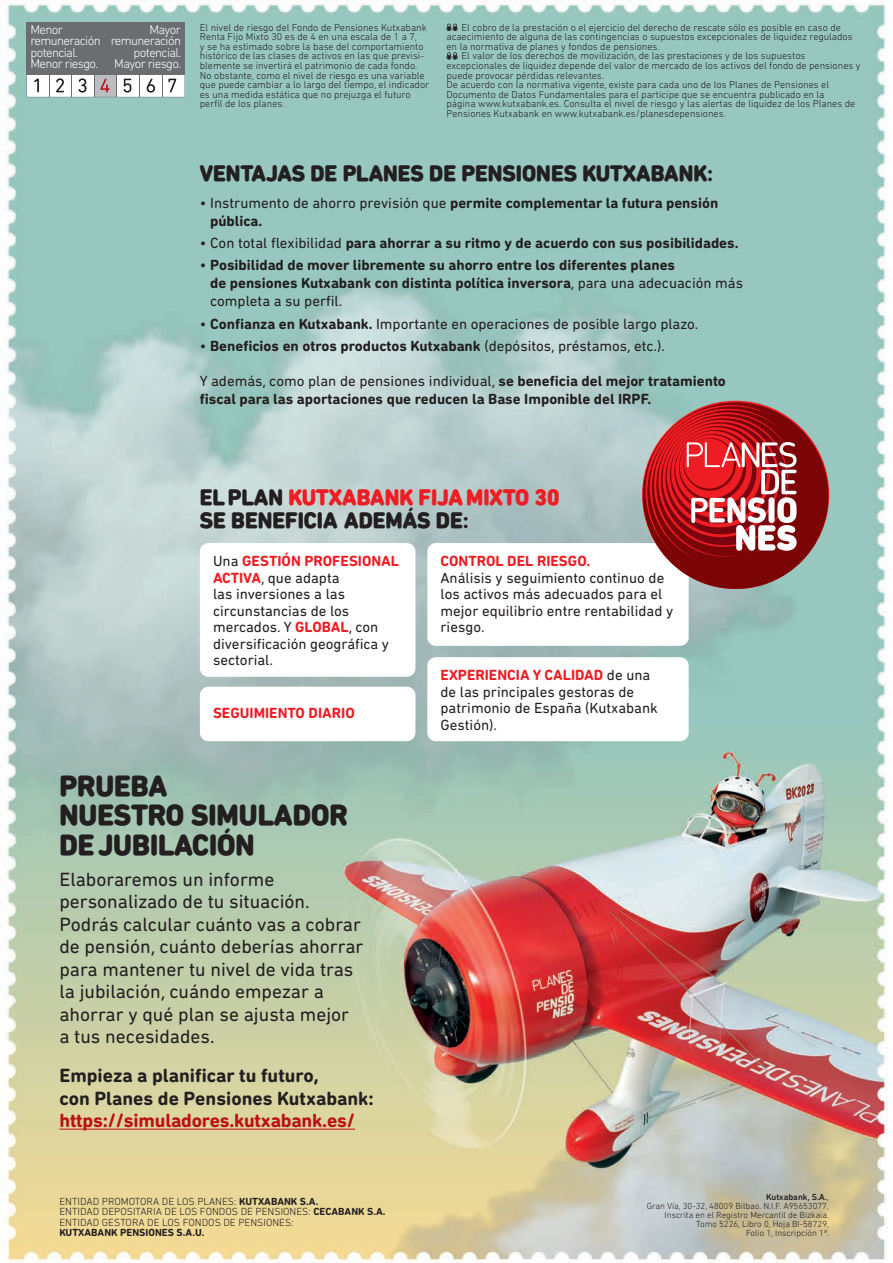
<style>
.page{position:relative;width:893px;height:1263px;background:#fff}
.page>*{position:absolute;margin:0;border:0;box-sizing:border-box;transform-origin:0 0}
.t1{font:900 29.25px/29.2px "K Bfont";color:#231f20}
.t2{font:900 22.5px/22.5px "K Bfont";color:#231f20}
.t3{font:19.5px/22.5px "DIN Next Rounded LT Pro";color:#231f20}
.t4{font:700 19.5px/22.5px "DIN Next Rounded LT Pro";color:#231f20}
.t5{font:700 19.5px "DIN Next Rounded LT Pro";letter-spacing:-.01em;color:#bb1018}
.t6{font:700 15px/18px "DIN Next Rounded LT Pro";color:#231f20}
.t7{font:15px/16.5px "DIN Next Rounded LT Pro";color:#231f20}
.t8{font:700 15px "DIN Next Rounded LT Pro";color:#ee1d23}
.t9{font:300 12.9px/11.2px "DIN Next Rounded LT Pro";letter-spacing:-.045em;color:#fff}
.t10{font:300 10.5px/10.5px "DIN Next Rounded LT Pro";color:#231f20}
.t11{font:700 10.5px "DIN Next Rounded LT Pro";color:#231f20}
.t12{font:300 10.2px/9.6px "DIN Next Rounded LT Pro";color:#231f20}
.t13{font:300 9px/9px "DIN Next Rounded LT Pro";color:#231f20;text-align:right}
.s1{font-weight:400}
.s2{font-weight:700}
.s3{color:#ee1d23}
.s4{font-weight:700;color:#ee1d23}
.s5{font-weight:500}
</style>
<div class="page">
<img style="left:0;top:0;width:888px;height:1262px">
<hr style="left:59px;top:1128px;width:296px;height:1px;background:#bb1018">
<div style="left:200px;top:543px;width:215px;height:134px;background:#fff;border-radius:9px"></div>
<div style="left:427px;top:543px;width:262px;height:103px;background:#fff;border-radius:9px"></div>
<div style="left:427px;top:657px;width:262px;height:84px;background:#fff;border-radius:9px"></div>
<div style="left:200px;top:687px;width:215px;height:54px;background:#fff;border-radius:9px"></div>
<svg style="left:446px;top:52px;width:12px;height:8px"></svg>
<svg style="left:446px;top:24px;width:12px;height:7px"></svg>
<svg style="left:26px;top:74px;width:159px;height:23px"></svg>
<div style="left:26px;top:22px;width:159px;height:52px;background:#6c6d70"></div>
<svg style="left:643px;top:402px;width:185px;height:187px;background:#b05052"></svg>
<p class="t9" style="left:30px;top:24px;width:72px">Menor remuneración potencial.<br>Menor riesgo.</p>
<p class="t9" style="left:111px;top:24px;width:72px;text-align:right">Mayor remuneración potencial.<br>Mayor riesgo.</p>
<p class="t12" style="left:200px;top:22px;width:231px">El nivel de riesgo del Fondo de Pensiones Kutxabank Renta Fijo Mixto 30 es de 4 en una escala de 1 a 7,<br>y se ha estimado sobre la base del comportamiento histórico de las clases de activos en las que previsi&shy;blemente se invertirá el patrimonio de cada fondo.<br>No obstante, como el nivel de riesgo es una variable que puede cambiar a lo largo del tiempo, el indicador es una medida estática que no prejuzga el futuro perfil de los planes.</p>
<p class="t12" style="left:462px;top:22px;width:381px">El cobro de la prestación o el ejercicio del derecho de rescate sólo es posible en caso de</p>
<p class="t12" style="left:446px;top:32px;width:408px">acaecimiento de alguna de las contingencias o supuestos excepcionales de liquidez regulados</p>
<p class="t12" style="left:446px;top:41px;width:215px">en la normativa de planes y fondos de pensiones.</p>
<p class="t12" style="left:462px;top:51px;width:345px">El valor de los derechos de movilización, de las prestaciones y de los supuestos</p>
<p class="t12" style="left:446px;top:61px;width:416px">excepcionales de liquidez depende del valor de mercado de los activos del fondo de pensiones y</p>
<p class="t12" style="left:446px;top:70px;width:159px">puede provocar pérdidas relevantes.</p>
<p class="t12" style="left:446px;top:80px;width:384px">De acuerdo con la normativa vigente, existe para cada uno de los Planes de Pensiones el</p>
<p class="t12" style="left:446px;top:89px;width:379px">Documento de Datos Fundamentales para el partícipe que se encuentra publicado en la</p>
<p class="t12" style="left:446px;top:99px;width:410px">página www.kutxabank.es. Consulta el nivel de riesgo y las alertas de liquidez de los Planes de</p>
<p class="t12" style="left:446px;top:109px;width:281px">Pensiones Kutxabank en www.kutxabank.es/planesdepensiones.</p>
<h2 class="t2" style="left:200px;top:162px;width:515px">VENTAJAS DE PLANES DE PENSIONES KUTXABANK:</h2>
<h3 class="t6" style="left:210px;top:194px;width:510px;text-indent:-10px"><span class="s1">• Instrumento de ahorro previsión que</span> permite complementar la futura pensión pública.</h3>
<h3 class="t6" style="left:200px;top:234px;width:540px"><span class="s1">• Con total flexibilidad</span> para ahorrar a su ritmo y de acuerdo con sus posibilidades.</h3>
<h3 class="t6" style="left:210px;top:256px;width:534px;text-indent:-10px"><span class="s1">•</span> Posibilidad de mover libremente su ahorro entre los diferentes planes<br>de pensiones Kutxabank con distinta política inversora<span class="s1">, para una adecuación más completa a su perfil.</span></h3>
<h3 class="t7" style="left:200px;top:315px;width:500px">• <span class="s2">Confianza en Kutxabank.</span> Importante en operaciones de posible largo plazo.</h3>
<h3 class="t6" style="left:200px;top:337px;width:467px"><span class="s1">•</span> Beneficios en otros productos Kutxabank <span class="s1">(depósitos, préstamos, etc.).</span></h3>
<h3 class="t6" style="left:200px;top:372px;width:528px"><span class="s1">Y además, como plan de pensiones individual,</span> se beneficia del mejor tratamiento fiscal para las aportaciones que reducen la Base Imponible del IRPF.</h3>
<h2 class="t2" style="left:200px;top:486px;width:361px">EL PLAN <span class="s3">KUTXABANK FIJA MIXTO 30<br></span>SE BENEFICIA ADEMÁS DE:</h2>
<h3 class="t7" style="left:213px;top:553px;width:188px">Una <span class="s4">GESTIÓN PROFESIONAL<br>ACTIVA</span>, que adapta<br>las inversiones a las circunstancias de los mercados. Y <span class="s4">GLOBAL</span>, con diversificación geográfica y sectorial.</h3>
<h3 class="t8" style="left:440px;top:552px;width:151px">CONTROL DEL RIESGO.</h3>
<h3 class="t7" style="left:440px;top:569px;width:234px">Análisis y seguimiento continuo de los activos más adecuados para el mejor equilibrio entre rentabilidad y riesgo.</h3>
<h3 class="t7" style="left:440px;top:667px;width:219px"><span class="s4">EXPERIENCIA Y CALIDAD</span> de una de las principales gestoras de patrimonio de España (Kutxabank<br>Gestión).</h3>
<h3 class="t8" style="left:213px;top:704px;width:143px">SEGUIMIENTO DIARIO</h3>
<h1 class="t1" style="left:59px;top:771px;width:290px">PRUEBA<br>NUESTRO SIMULADOR<br>DE JUBILACIÓN</h1>
<p class="t3" style="left:59px;top:867px;width:305px">Elaboraremos un informe personalizado de tu situación.<br>Podrás calcular cuánto vas a cobrar de pensión, cuánto deberías ahorrar para mantener tu nivel de vida tras la jubilación, cuándo empezar a ahorrar y qué plan se ajusta mejor a tus necesidades.</p>
<h3 class="t4" style="left:59px;top:1064px;width:316px">Empieza a planificar tu futuro,<br>con Planes de Pensiones Kutxabank:</h3>
<h3 class="t5" style="left:59px;top:1109px;width:297px">https://simuladores.kutxabank.es/</h3>
<p class="t10" style="left:59px;top:1196px;width:328px">ENTIDAD PROMOTORA DE LOS PLANES: <span class="s2">KUTXABANK S.A.<br></span>ENTIDAD DEPOSITARIA DE LOS FONDOS DE PENSIONES: <span class="s2">CECABANK S.A.<br></span>ENTIDAD GESTORA DE LOS FONDOS DE PENSIONES:</p>
<p class="t11" style="left:59px;top:1227px;width:146px">KUTXABANK PENSIONES S.A.U.</p>
<p class="t13" style="left:647px;top:1192px;width:184px"><span class="s5">Kutxabank, S.A.</span>,<br>Gran Vía, 30-32, 48009 Bilbao. N.I.F. A95653077.<br>Inscrita en el Registro Mercantil de Bizkaia.<br>Tomo 5226, Libro 0, Hoja BI-58729,<br>Folio 1, Inscripción 1ª.</p>
</div>
